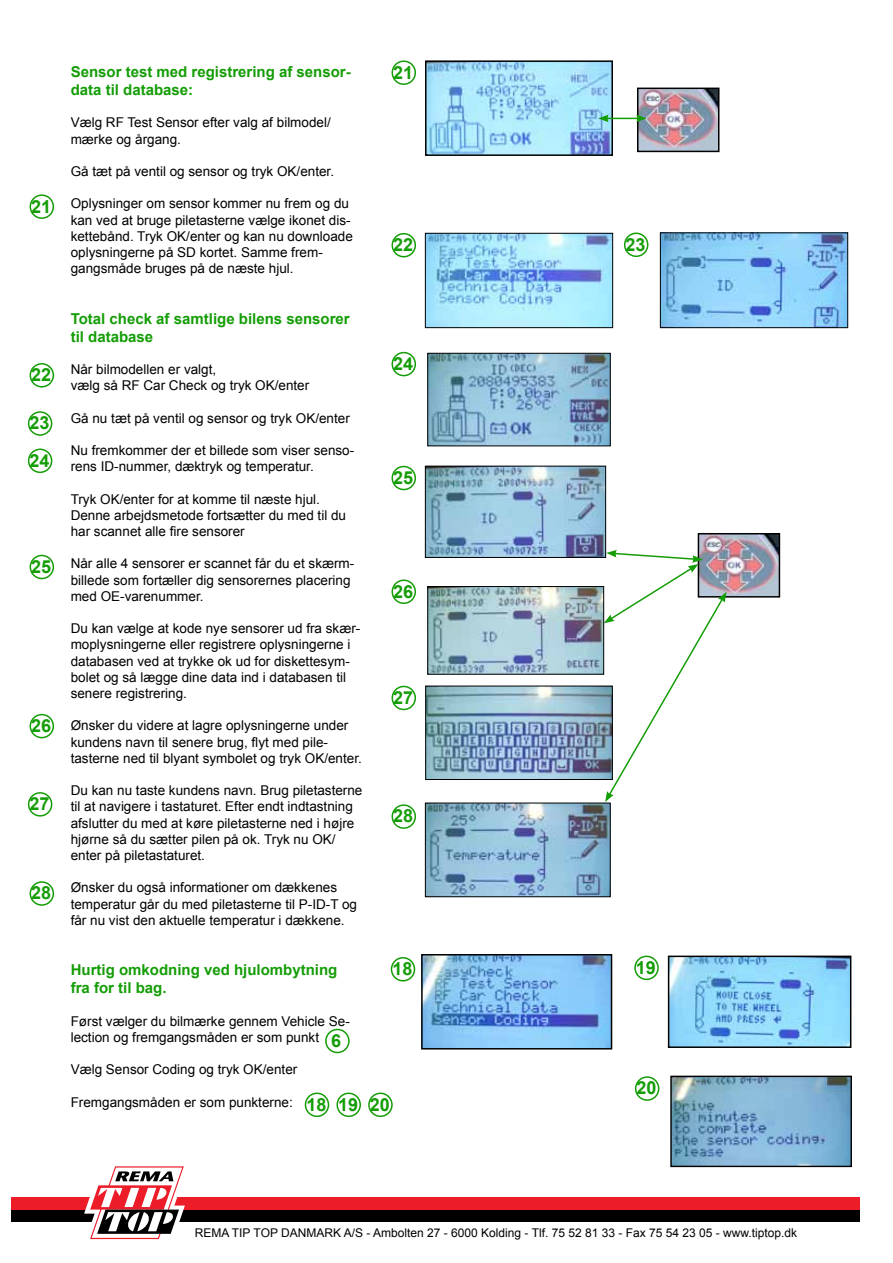
<style>
.page{position:relative;width:893px;height:1263px;background:#fff}
.page>*{position:absolute;margin:0;border:0;box-sizing:border-box;transform-origin:0 0}
.t1{font:700 18px/37.3px "Arial";color:#149d06}
.t2{font:700 15px/18px "Arial";color:#149d06}
.t3{font:13.5px/16.2px "Arial";color:#000}
.t4{font:12px "Arial";color:#000}
</style>
<div class="page">
<div style="left:11px;top:1209px;width:849px;height:13px;background:#000"></div>
<div style="left:11px;top:1197px;width:849px;height:12px;background:#ed1c29"></div>
<svg style="left:84px;top:1166px;width:105px;height:74px"></svg>
<div style="left:30px;top:194px;width:24px;height:25px;border:2px solid #149d06;border-radius:50%"></div>
<div style="left:30px;top:363px;width:24px;height:25px;border:2px solid #149d06;border-radius:50%"></div>
<div style="left:392px;top:233px;width:24px;height:24px;border:2px solid #149d06;border-radius:50%"></div>
<div style="left:624px;top:233px;width:24px;height:24px;border:2px solid #149d06;border-radius:50%"></div>
<div style="left:28px;top:411px;width:24px;height:25px;border:2px solid #149d06;border-radius:50%"></div>
<div style="left:28px;top:449px;width:24px;height:24px;border:2px solid #149d06;border-radius:50%"></div>
<div style="left:30px;top:555px;width:24px;height:24px;border:2px solid #149d06;border-radius:50%"></div>
<div style="left:30px;top:714px;width:24px;height:24px;border:2px solid #149d06;border-radius:50%"></div>
<div style="left:28px;top:792px;width:24px;height:25px;border:2px solid #149d06;border-radius:50%"></div>
<div style="left:30px;top:881px;width:24px;height:25px;border:2px solid #149d06;border-radius:50%"></div>
<div style="left:392px;top:804px;width:24px;height:25px;border:2px solid #149d06;border-radius:50%"></div>
<div style="left:392px;top:686px;width:24px;height:24px;border:2px solid #149d06;border-radius:50%"></div>
<div style="left:392px;top:579px;width:24px;height:25px;border:2px solid #149d06;border-radius:50%"></div>
<div style="left:392px;top:466px;width:24px;height:24px;border:2px solid #149d06;border-radius:50%"></div>
<div style="left:392px;top:352px;width:24px;height:24px;border:2px solid #149d06;border-radius:50%"></div>
<div style="left:392px;top:60px;width:24px;height:25px;border:2px solid #149d06;border-radius:50%"></div>
<img style="left:428px;top:63px;width:182px;height:90px">
<div style="left:425px;top:60px;width:188px;height:96px;border:2px solid #000"></div>
<img style="left:640px;top:91px;width:76px;height:58px">
<div style="left:637px;top:88px;width:82px;height:64px;border:2px solid #000"></div>
<img style="left:701px;top:536px;width:76px;height:59px">
<div style="left:698px;top:533px;width:82px;height:65px;border:2px solid #000"></div>
<hr style="left:606px;top:118px;width:33px;height:1px;background:#149d06">
<svg style="left:598px;top:115px;width:11px;height:7px"></svg>
<svg style="left:636px;top:115px;width:11px;height:7px"></svg>
<svg style="left:604px;top:550px;width:122px;height:252px"></svg>
<img style="left:427px;top:235px;width:184px;height:91px">
<div style="left:425px;top:233px;width:188px;height:95px;border:1px solid #000"></div>
<img style="left:662px;top:235px;width:184px;height:91px">
<div style="left:660px;top:233px;width:188px;height:95px;border:1px solid #000"></div>
<img style="left:429px;top:355px;width:180px;height:89px">
<div style="left:427px;top:353px;width:184px;height:93px;border:1px solid #000"></div>
<img style="left:427px;top:468px;width:177px;height:88px">
<div style="left:425px;top:466px;width:181px;height:92px;border:1px solid #000"></div>
<img style="left:427px;top:805px;width:182px;height:90px">
<div style="left:425px;top:803px;width:186px;height:94px;border:1px solid #000"></div>
<div style="left:635px;top:1076px;width:24px;height:25px;border:2px solid #149d06;border-radius:50%"></div>
<div style="left:368px;top:1092px;width:25px;height:25px;border:2px solid #149d06;border-radius:50%"></div>
<div style="left:634px;top:955px;width:25px;height:25px;border:2px solid #149d06;border-radius:50%"></div>
<div style="left:336px;top:1092px;width:25px;height:25px;border:2px solid #149d06;border-radius:50%"></div>
<div style="left:391px;top:957px;width:24px;height:24px;border:2px solid #149d06;border-radius:50%"></div>
<div style="left:305px;top:1092px;width:24px;height:25px;border:2px solid #149d06;border-radius:50%"></div>
<img style="left:424px;top:957px;width:185px;height:89px">
<div style="left:421px;top:954px;width:191px;height:95px;border:2px solid #000"></div>
<img style="left:671px;top:958px;width:177px;height:87px">
<div style="left:668px;top:955px;width:183px;height:93px;border:2px solid #000"></div>
<img style="left:672px;top:1078px;width:178px;height:87px">
<div style="left:670px;top:1076px;width:182px;height:91px;border:1px solid #000"></div>
<img style="left:429px;top:588px;width:173px;height:84px">
<div style="left:427px;top:586px;width:177px;height:88px;border:1px solid #000"></div>
<img style="left:427px;top:688px;width:184px;height:90px">
<div style="left:425px;top:686px;width:188px;height:94px;border:1px solid #000"></div>
<div style="left:325px;top:1029px;width:25px;height:24px;border:2px solid #149d06;border-radius:50%"></div>
<h1 class="t1" style="left:31px;top:188px;width:22px">21</h1>
<h1 class="t1" style="left:31px;top:357px;width:22px">22</h1>
<h1 class="t1" style="left:30px;top:405px;width:22px">23<br>24</h1>
<h1 class="t1" style="left:31px;top:548px;width:22px">25</h1>
<h1 class="t1" style="left:31px;top:708px;width:22px">26</h1>
<h1 class="t1" style="left:30px;top:786px;width:22px">27</h1>
<h1 class="t1" style="left:31px;top:875px;width:22px">28</h1>
<p class="t2" style="left:71px;top:63px;width:282px">Sensor test med registrering af sensor&shy;data til database:</p>
<p class="t3" style="left:71px;top:115px;width:262px">Vælg RF Test Sensor efter valg af bilmodel/ mærke og årgang.</p>
<p class="t3" style="left:71px;top:163px;width:265px">Gå tæt på ventil og sensor og tryk OK/enter.</p>
<p class="t3" style="left:71px;top:196px;width:284px">Oplysninger om sensor kommer nu frem og du kan ved at bruge piletasterne vælge ikonet dis&shy;kettebånd. Tryk OK/enter og kan nu downloade oplysningerne på SD kortet. Samme frem&shy;gangsmåde bruges på de næste hjul.</p>
<p class="t2" style="left:71px;top:310px;width:280px">Total check af samtlige bilens sensorer til database</p>
<p class="t3" style="left:71px;top:361px;width:240px">Når bilmodellen er valgt,<br>vælg så RF Car Check og tryk OK/enter</p>
<p class="t3" style="left:71px;top:410px;width:281px">Gå nu tæt på ventil og sensor og tryk OK/enter</p>
<p class="t3" style="left:71px;top:442px;width:285px">Nu fremkommer der et billede som viser senso&shy;rens ID-nummer, dæktryk og temperatur.</p>
<p class="t3" style="left:71px;top:491px;width:277px">Tryk OK/enter for at komme til næste hjul.<br>Denne arbejdsmetode fortsætter du med til du har scannet alle fire sensorer</p>
<p class="t3" style="left:71px;top:556px;width:285px">Når alle 4 sensorer er scannet får du et skærm&shy;billede som fortæller dig sensorernes placering med OE-varenummer.</p>
<p class="t3" style="left:71px;top:620px;width:291px">Du kan vælge at kode nye sensorer ud fra skær&shy;moplysningerne eller registrere oplysningerne i databasen ved at trykke ok ud for diskettesym&shy;bolet og så lægge dine data ind i databasen til senere registrering.</p>
<p class="t3" style="left:71px;top:718px;width:293px">Ønsker du videre at lagre oplysningerne under kundens navn til senere brug, flyt med pile&shy;tasterne ned til blyant symbolet og tryk OK/enter.</p>
<p class="t3" style="left:71px;top:782px;width:293px">Du kan nu taste kundens navn. Brug piletasterne til at navigere i tastaturet. Efter endt indtastning afslutter du med at køre piletasterne ned i højre hjørne så du sætter pilen på ok. Tryk nu OK/ enter på piletastaturet.</p>
<p class="t3" style="left:71px;top:880px;width:288px">Ønsker du også informationer om dækkenes temperatur går du med piletasterne til P-ID-T og får nu vist den aktuelle temperatur i dækkene.</p>
<p class="t2" style="left:71px;top:961px;width:268px">Hurtig omkodning ved hjulombytning fra for til bag.</p>
<p class="t3" style="left:71px;top:1013px;width:281px">Først vælger du bilmærke gennem Vehicle Se&shy;lection og fremgangsmåden er som punkt</p>
<p class="t3" style="left:71px;top:1061px;width:228px">Vælg Sensor Coding og tryk OK/enter</p>
<p class="t3" style="left:71px;top:1094px;width:224px">Fremgangsmåden er som punkterne:</p>
<h1 class="t1" style="left:331px;top:1022px;width:12px">6</h1>
<h1 class="t1" style="left:306px;top:1086px;width:22px">18</h1>
<h1 class="t1" style="left:338px;top:1086px;width:22px">19</h1>
<h1 class="t1" style="left:393px;top:54px;width:22px">21</h1>
<h1 class="t1" style="left:393px;top:227px;width:22px">22</h1>
<h1 class="t1" style="left:626px;top:226px;width:22px">23</h1>
<h1 class="t1" style="left:393px;top:346px;width:22px">24</h1>
<h1 class="t1" style="left:393px;top:459px;width:22px">25</h1>
<h1 class="t1" style="left:393px;top:573px;width:22px">26</h1>
<h1 class="t1" style="left:393px;top:679px;width:22px">27</h1>
<h1 class="t1" style="left:393px;top:798px;width:22px">28</h1>
<h1 class="t1" style="left:392px;top:951px;width:22px">18</h1>
<h1 class="t1" style="left:370px;top:1086px;width:22px">20</h1>
<h1 class="t1" style="left:636px;top:949px;width:22px">19</h1>
<h1 class="t1" style="left:636px;top:1070px;width:22px">20</h1>
<p class="t4" style="left:195px;top:1225px;width:604px">REMA TIP TOP DANMARK A/S - Ambolten 27 - 6000 Kolding - Tlf. 75 52 81 33 - Fax 75 54 23 05 - www.tiptop.dk</p>
</div>
